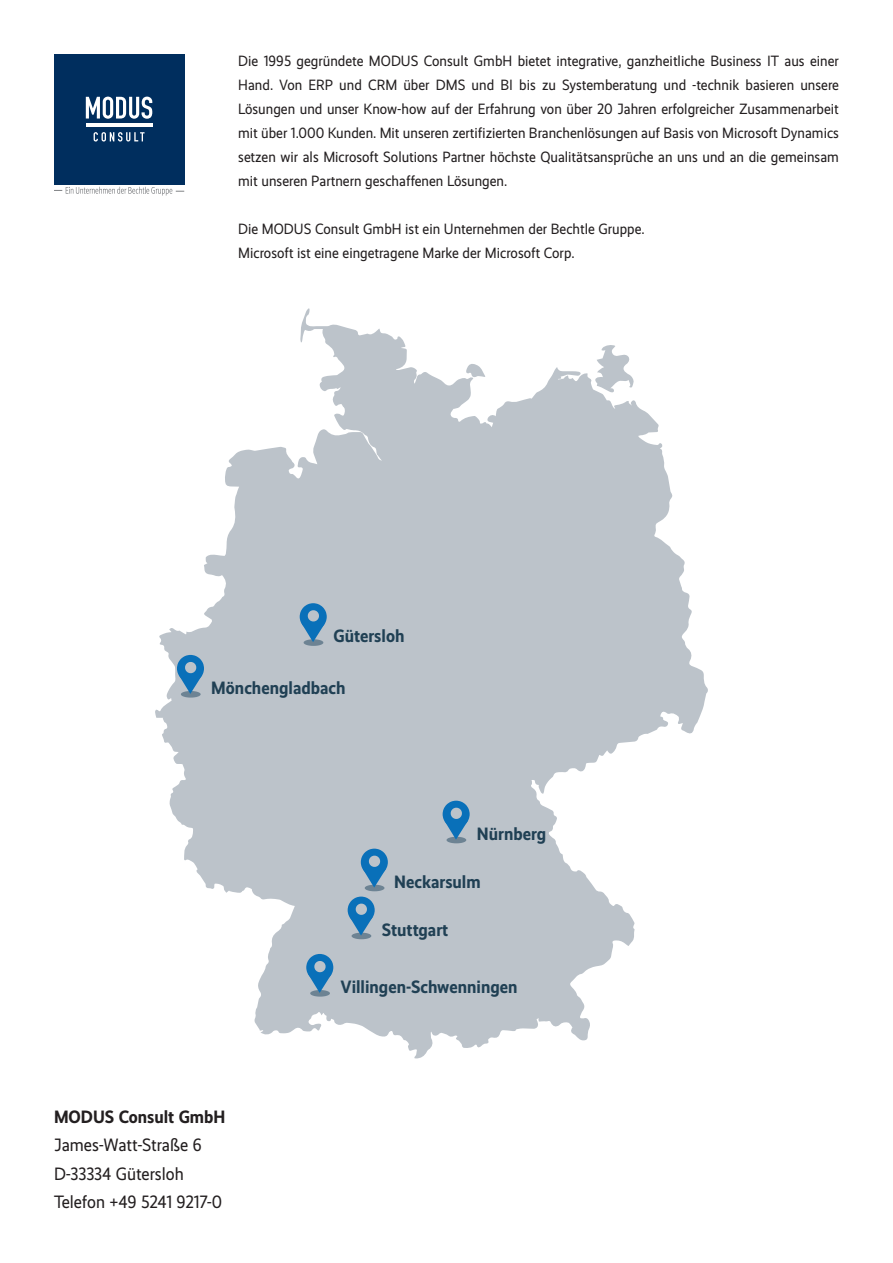
<style>
.page{position:relative;width:893px;height:1263px;background:#fff}
.page>*{position:absolute;margin:0;border:0;box-sizing:border-box;transform-origin:0 0}
.Copy_Normal_12pt_regular{font:700 18px "Realist Narrow";color:#204054}
.t1{font:18px "Realist Narrow";color:#231f20}
.t2{font:700 18px "Realist Narrow";color:#231f20}
.HL_Copy_27pt_bold{font:15px/24px "Realist Narrow";color:#231f20;text-align:justify}
</style>
<div class="page">
<div style="left:54px;top:54px;width:130px;height:130px;background:#002e5e"></div>
<svg style="left:86px;top:97px;width:66px;height:22px"></svg>
<hr style="left:86px;top:123px;width:66px;height:4px;background:#fff">
<svg style="left:94px;top:132px;width:51px;height:10px"></svg>
<svg style="left:54px;top:187px;width:130px;height:9px"></svg>
<svg style="left:155px;top:308px;width:553px;height:750px;fill:#bcc3ca"></svg>
<svg style="left:300px;top:603px;width:27px;height:43px"></svg>
<svg style="left:443px;top:801px;width:27px;height:42px"></svg>
<svg style="left:348px;top:849px;width:40px;height:90px;background:#7ea4c1"></svg>
<svg style="left:306px;top:954px;width:27px;height:42px"></svg>
<svg style="left:177px;top:655px;width:27px;height:43px"></svg>
<p class="HL_Copy_27pt_bold" style="left:238px;top:49px;width:602px">Die 1995 gegründete MODUS Consult GmbH bietet integrative, ganzheitliche Business IT aus einer Hand. Von ERP und CRM über DMS und BI bis zu Systemberatung und -technik basieren unsere Lösungen und unser Know-how auf der Erfahrung von über 20 Jahren erfolgreicher Zusammenarbeit mit über 1.000 Kunden. Mit unseren zertifizierten Branchenlösungen auf Basis von Microsoft Dynamics setzen wir als Microsoft Solutions Partner höchste Qualitätsansprüche an uns und an die gemeinsam mit unseren Partnern geschaffenen Lösungen.</p>
<p class="HL_Copy_27pt_bold" style="left:238px;top:217px;width:408px">Die MODUS Consult GmbH ist ein Unternehmen der Bechtle Gruppe.</p>
<p class="HL_Copy_27pt_bold" style="left:238px;top:241px;width:338px">Microsoft ist eine eingetragene Marke der Microsoft Corp.</p>
<p class="Copy_Normal_12pt_regular" style="left:333px;top:625px;width:73px">Gütersloh</p>
<p class="Copy_Normal_12pt_regular" style="left:211px;top:678px;width:136px">Mönchengladbach</p>
<p class="Copy_Normal_12pt_regular" style="left:477px;top:823px;width:71px">Nürnberg</p>
<p class="Copy_Normal_12pt_regular" style="left:394px;top:871px;width:88px">Neckarsulm</p>
<p class="Copy_Normal_12pt_regular" style="left:382px;top:919px;width:68px">Stuttgart</p>
<p class="t2" style="left:54px;top:1106px;width:173px">MODUS Consult GmbH</p>
<p class="t1" style="left:54px;top:1135px;width:149px">James-Watt-Straße 6</p>
<p class="t1" style="left:54px;top:1163px;width:131px">D-33334 Gütersloh</p>
<p class="t1" style="left:54px;top:1192px;width:170px">Telefon +49 5241 9217-0</p>
<p class="Copy_Normal_12pt_regular" style="left:341px;top:976px;width:178px">Villingen-Schwenningen</p>
</div>
